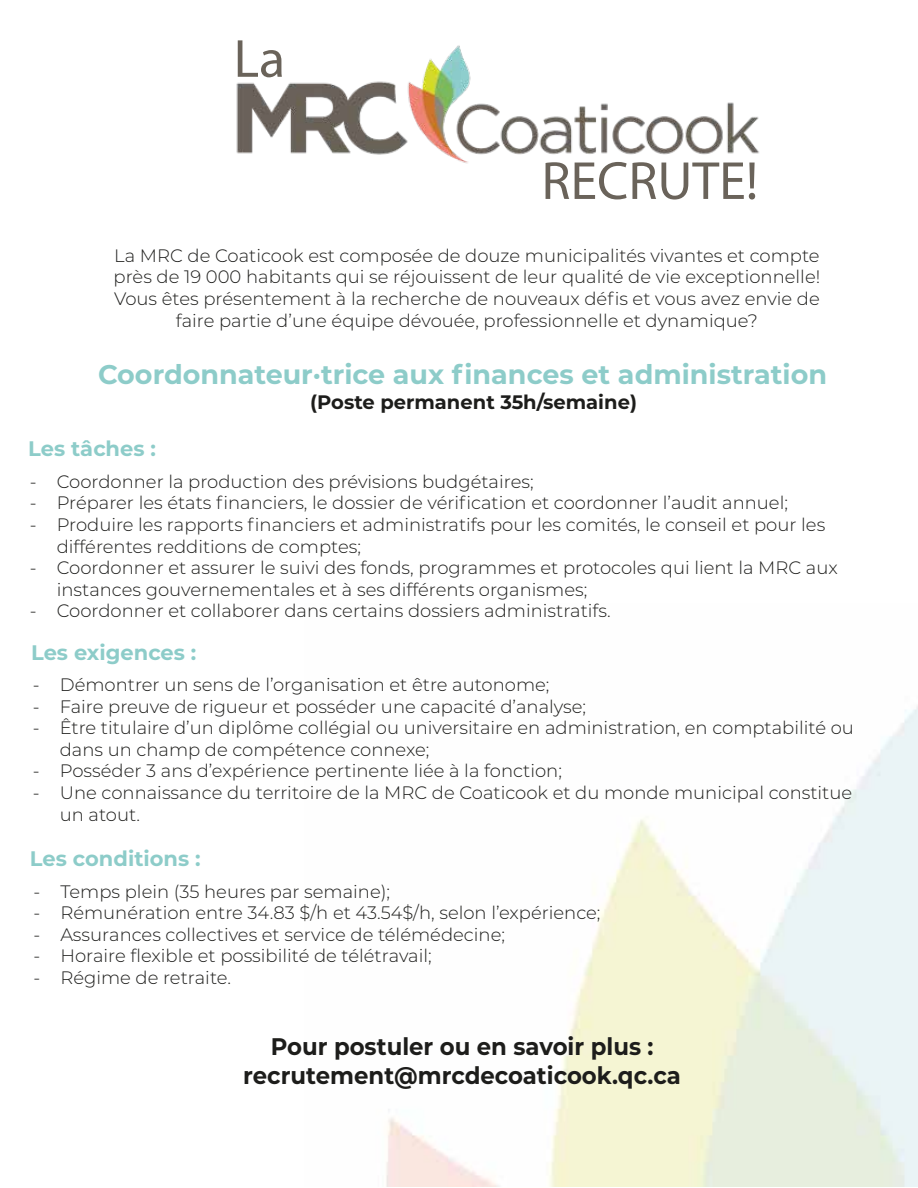
<style>
.page{position:relative;width:918px;height:1188px;background:#fff}
.page>*{position:absolute;margin:0;border:0;box-sizing:border-box;transform-origin:0 0}
.t1{font:54px "Myriad Pro";color:#6a635a}
.t2{font:700 27px "Montserrat";color:#8dccc9}
.t3{font:700 24px/28.8px "Montserrat";color:#1d1d1b;text-align:center;scale:.95 1}
.t4{font:700 21px "Montserrat";color:#8dccc9}
.t5{font:700 19.5px "Montserrat";color:#1d1d1b}
.t6{font:300 18px/21.6px "Montserrat";color:#1d1d1b}
</style>
<div class="page">
<img style="left:236px;top:45px;width:523px;height:119px">
<h1 class="t1" style="left:234px;top:25px;width:53px">La</h1>
<h1 class="t1" style="left:541px;top:148px;width:218px">RECRUTE!</h1>
<p class="t6" style="left:114px;top:244px;width:708px;text-align:center">La MRC de Coaticook est composée de douze municipalités vivantes et compte près de 19 000 habitants qui se réjouissent de leur qualité de vie exceptionnelle!<br>Vous êtes présentement à la recherche de nouveaux défis et vous avez envie de faire partie d’une équipe dévouée, professionnelle et dynamique?</p>
<h2 class="t2" style="left:98px;top:355px;width:731px">Coordonnateur·trice aux finances et administration</h2>
<p class="t5" style="left:310px;top:388px;width:328px">(Poste permanent 35h/semaine)</p>
<p class="t4" style="left:28px;top:434px;width:129px">Les tâches :</p>
<p class="t6" style="left:30px;top:470px;width:505px">- Coordonner la production des prévisions budgétaires;</p>
<p class="t6" style="left:30px;top:492px;width:760px">- Préparer les états financiers, le dossier de vérification et coordonner l’audit annuel;</p>
<p class="t6" style="left:57px;top:513px;width:770px;text-indent:-27px">- Produire les rapports financiers et administratifs pour les comités, le conseil et pour les différentes redditions de comptes;</p>
<p class="t6" style="left:57px;top:556px;width:783px;text-indent:-27px">- Coordonner et assurer le suivi des fonds, programmes et protocoles qui lient la MRC aux instances gouvernementales et à ses différents organismes;</p>
<p class="t6" style="left:30px;top:600px;width:582px">- Coordonner et collaborer dans certains dossiers administratifs.</p>
<p class="t4" style="left:31px;top:637px;width:167px">Les exigences :</p>
<p class="t6" style="left:33px;top:673px;width:518px">- Démontrer un sens de l’organisation et être autonome;</p>
<p class="t6" style="left:33px;top:695px;width:555px">- Faire preuve de rigueur et posséder une capacité d’analyse;</p>
<p class="t6" style="left:60px;top:716px;width:796px;text-indent:-27px">- Être titulaire d’un diplôme collégial ou universitaire en administration, en comptabilité ou dans un champ de compétence connexe;</p>
<p class="t6" style="left:33px;top:760px;width:531px">- Posséder 3 ans d’expérience pertinente liée à la fonction;</p>
<p class="t6" style="left:60px;top:781px;width:794px;text-indent:-27px">- Une connaissance du territoire de la MRC de Coaticook et du monde municipal constitue un atout.</p>
<p class="t4" style="left:30px;top:844px;width:172px">Les conditions :</p>
<p class="t6" style="left:33px;top:880px;width:358px">- Temps plein (35 heures par semaine);</p>
<p class="t6" style="left:33px;top:902px;width:569px">- Rémunération entre 34.83 $/h et 43.54$/h, selon l’expérience;</p>
<p class="t6" style="left:33px;top:923px;width:473px">- Assurances collectives et service de télémédecine;</p>
<p class="t6" style="left:33px;top:945px;width:400px">- Horaire flexible et possibilité de télétravail;</p>
<p class="t6" style="left:33px;top:966px;width:199px">- Régime de retraite.</p>
<h3 class="t3" style="left:243px;top:1031px;width:462px">Pour postuler ou en savoir plus : recrutement@mrcdecoaticook.qc.ca</h3>
</div>
